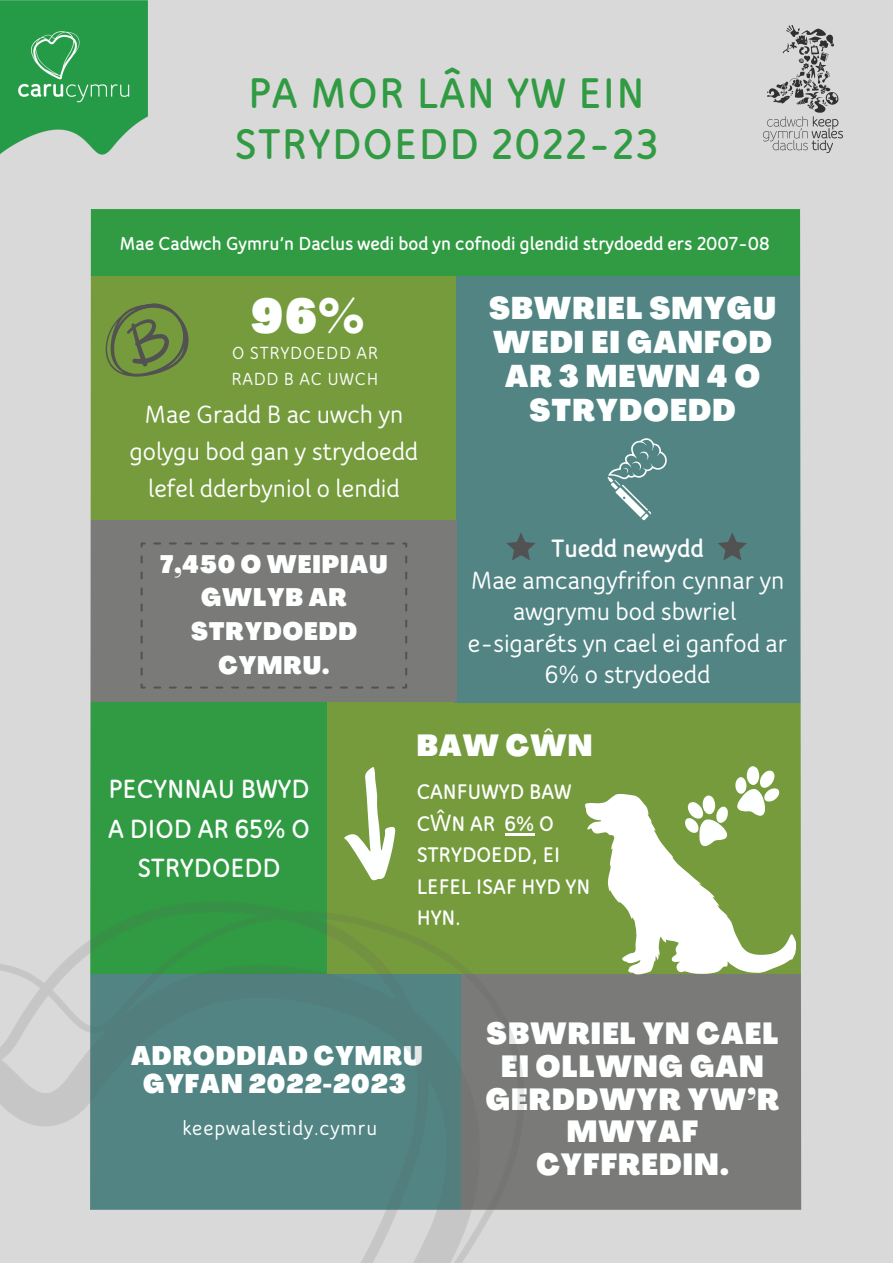
<style>
.page{position:relative;width:893px;height:1264px;background:#fff}
.page>*{position:absolute;margin:0;border:0;box-sizing:border-box;transform-origin:0 0}
.t1{font:900 condensed 48px "Agrandir";color:#feffff}
.t2{font:800 46.2px/50.6px "Bloom Speak OT";letter-spacing:.03em;color:#309b42}
.t3{font:900 condensed 30.75px/33.8px "Agrandir";letter-spacing:.04em;color:#feffff;text-align:center}
.t4{font:900 condensed 30px/32.5px "Agrandir";letter-spacing:.04em;color:#feffff;text-align:center}
.t5{font:800 28.35px/39.3px "Bloom Speak OT";color:#feffff;text-align:center}
.t6{font:700 27px/31.5px "Bloom Speak OT";color:#feffff;text-align:center}
.t7{font:800 27px "Bloom Speak OT";color:#feffff}
.t8{font:900 condensed 26.25px/28px "Agrandir";letter-spacing:.04em;color:#feffff;text-align:center}
.t9{font:900 condensed 24.75px/33.8px "Agrandir";letter-spacing:.04em;color:#feffff;text-align:center}
.t10{font:800 22.8px/31.5px "Bloom Speak OT";color:#feffff}
.t11{font:700 21.9px "Bloom Speak OT";letter-spacing:.04em;color:#feffff}
.t12{font:800 20.25px "Bloom Speak OT";color:#feffff}
.t13{font:700 18.9px/25.8px "Bloom Speak OT";letter-spacing:.04em;color:#feffff}
.s1{font-family:"Noto Sans";font-weight:400}
</style>
<div class="page">
<div style="left:0;top:0;width:892px;height:1262px;background:#d9d9d9"></div>
<div style="left:89px;top:700px;width:253px;height:274px;background:#309b42"></div>
<div style="left:327px;top:701px;width:475px;height:272px;background:#769b3d"></div>
<div style="left:454px;top:273px;width:349px;height:429px;background:#528484"></div>
<div style="left:89px;top:520px;width:367px;height:181px;background:#7a7a78"></div>
<div style="left:89px;top:273px;width:366px;height:247px;background:#769b3d"></div>
<div style="left:89px;top:207px;width:714px;height:68px;background:#309b42"></div>
<svg style="left:141px;top:542px;width:266px;height:146px"></svg>
<svg style="left:105px;top:303px;width:84px;height:74px"></svg>
<svg style="left:344px;top:767px;width:51px;height:113px"></svg>
<svg style="left:507px;top:533px;width:28px;height:27px"></svg>
<hr style="left:504px;top:833px;width:30px;height:2px;background:#feffff">
<img style="left:0;top:0;width:147px;height:154px">
<img style="left:763px;top:26px;width:79px;height:127px">
<svg style="left:89px;top:209px;width:4px;height:671px"></svg>
<svg style="left:584px;top:209px;width:219px;height:1000px"></svg>
<div style="left:88px;top:204px;width:715px;height:5px;background:#d9d9d9"></div>
<img style="left:0;top:880px;width:603px;height:382px">
<h2 class="t2" style="left:234px;top:65px;width:425px">PA MOR LÂN YW EIN<br>STRYDOEDD 2022-23</h2>
<p class="t12" style="left:120px;top:230px;width:651px">Mae Cadwch Gymru’n Daclus wedi bod yn cofnodi glendid strydoedd ers 2007-08</p>
<h1 class="t1" style="left:251px;top:297px;width:114px">96%</h1>
<p class="t3" style="left:489px;top:295px;width:288px">SBWRIEL SMYGU<br>WEDI EI GANFOD<br>AR3MEWN4O<br>STRYDOEDD</p>
<p class="t13" style="left:231px;top:339px;width:148px">O STRYDOEDD AR<br>RADD B AC UWCH</p>
<p class="t6" style="left:130px;top:394px;width:290px;line-height:37px">Mae Gradd B ac uwch yn golygu bod gan y strydoedd lefel dderbyniol o lendid</p>
<p class="t9" style="left:160px;top:549px;width:229px">7,450 O WEIPIAU<br>GWLYB AR<br>STRYDOEDD<br>CYMRU.</p>
<p class="t5" style="left:108px;top:767px;width:203px">PECYNNAU BWYD<br>A DIOD AR 65% O<br>STRYDOEDD</p>
<p class="t7" style="left:551px;top:530px;width:154px">Tuedd newydd</p>
<p class="t6" style="left:468px;top:562px;width:321px">Mae amcangyfrifon cynnar yn awgrymu bod sbwriel e-sigaréts yn cael ei ganfod ar<br>6% o strydoedd</p>
<p class="t4" style="left:416px;top:732px;width:177px">BAW CŴN</p>
<p class="t10" style="left:416px;top:775px;width:175px">CANFUWYD BAW<br>C<span class="s1">Ŵ</span>N AR 6% O<br>STRYDOEDD, EI<br>LEFEL ISAF HYD YN<br>HYN.</p>
<p class="t8" style="left:131px;top:1044px;width:293px">ADRODDIAD CYMRU<br>GYFAN 2022-2023</p>
<p class="t11" style="left:182px;top:1113px;width:196px">keepwalestidy.cymru</p>
<p class="t4" style="left:485px;top:1020px;width:295px">SBWRIEL YN CAEL<br>EI OLLWNG GAN<br>GERDDWYR YW’R<br>MWYAF<br>CYFFREDIN.</p>
</div>
